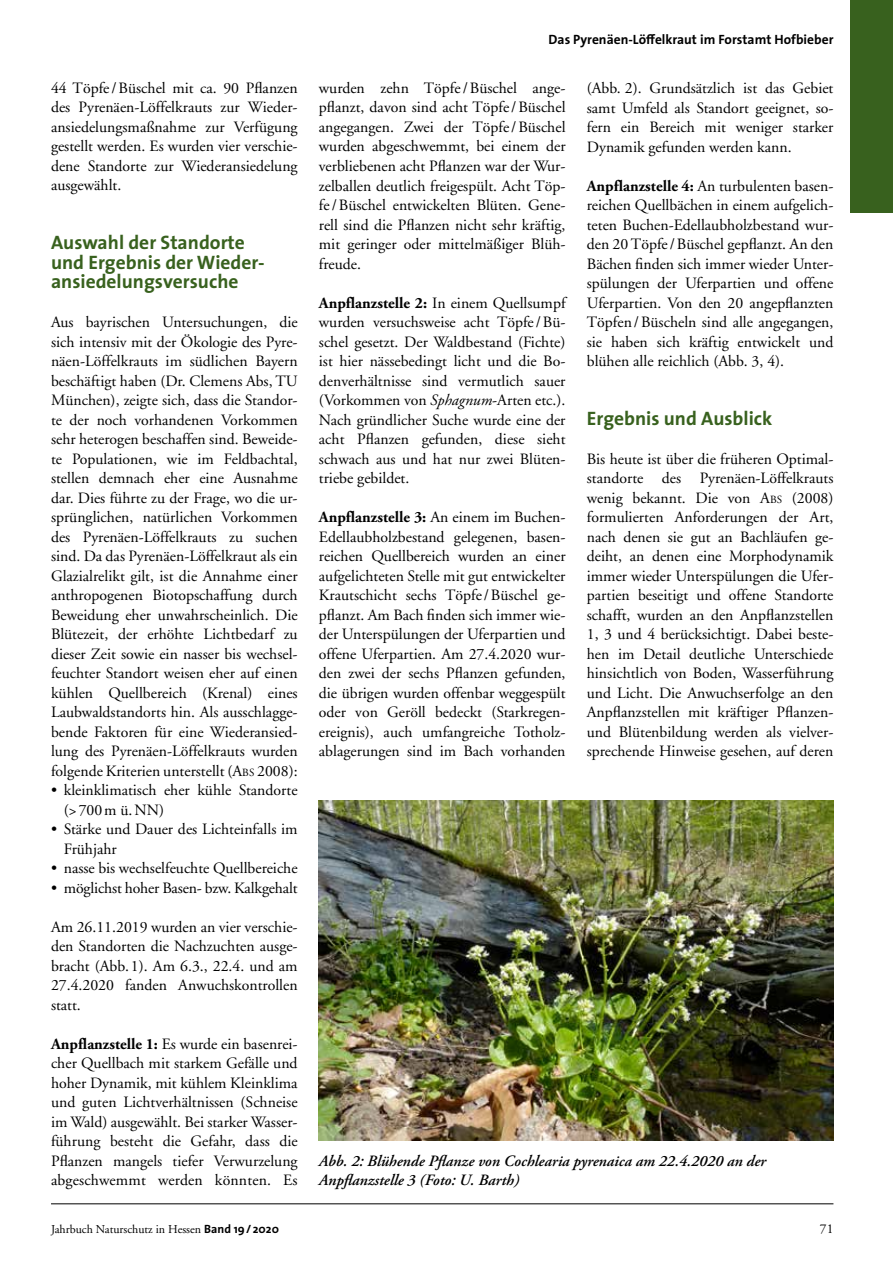
<style>
.page{position:relative;width:893px;height:1263px;background:#fff}
.page>*{position:absolute;margin:0;border:0;box-sizing:border-box;transform-origin:0 0}
.t1{font:700 19.5px/19.5px "The Sans";color:#38611e}
.t2{font:15.75px/19.5px "Adobe Garamond";color:#000;text-align:justify}
.t3{font:italic 600 15.75px/19.5px "Adobe Garamond Pro";color:#000}
.t4{font:700 15.75px "Adobe Garamond Pro";color:#000}
.t5{font:700 13.5px "The Sans";color:#000}
.t6{font:13.5px "Adobe Garamond";color:#000}
.t7{font:12px "Adobe Garamond";color:#000}
.s1{font-style:inherit}
.s2{font-size:10.95px}
.s3{font-family:"Adobe Garamond Pro";font-weight:700}
.s4{font-family:"Adobe Garamond Pro";font-style:italic}
.s5{font-family:"Adobe Garamond";font-weight:400}
.s6{font-family:"The Sans";font-weight:700}
</style>
<div class="page">
<hr style="left:51px;top:1203px;width:782px;height:1px;background:#000">
<div style="left:850px;top:0;width:43px;height:213px;background:#38611e"></div>
<img style="left:319px;top:800px;width:514px;height:341px">
<p class="t2" style="left:51px;top:79px;width:248px">44 Töpfe/Büschel mit ca. 90 Pflanzen des Pyrenäen-Löffelkrauts zur Wieder&shy;ansiedelungsmaßnahme zur Verfügung gestellt werden. Es wurden vier verschie&shy;dene Standorte zur Wiederansiedelung ausgewählt.</p>
<p class="t1" style="left:51px;top:232px;width:213px">Auswahl der Standorte und Ergebnis der Wieder&shy;ansiedelungsversuche</p>
<p class="t2" style="left:51px;top:313px;width:248px">Aus bayrischen Untersuchungen, die sich intensiv mit der Ökologie des Pyre&shy;näen-Löffelkrauts im südlichen Bayern beschäftigt haben (Dr. Clemens Abs, TU München), zeigte sich, dass die Standor&shy;te der noch vorhandenen Vorkommen sehr heterogen beschaffen sind. Beweide&shy;te Populationen, wie im Feldbachtal, stellen demnach eher eine Ausnahme dar. Dies führte zu der Frage, wo die ur&shy;sprünglichen, natürlichen Vorkommen des Pyrenäen-Löffelkrauts zu suchen sind. Da das Pyrenäen-Löffelkraut als ein Glazialrelikt gilt, ist die Annahme einer anthropogenen Biotopschaffung durch Beweidung eher unwahrscheinlich. Die Blütezeit, der erhöhte Lichtbedarf zu dieser Zeit sowie ein nasser bis wechsel&shy;feuchter Standort weisen eher auf einen kühlen Quellbereich (Krenal) eines Laubwaldstandorts hin. Als ausschlagge&shy;bende Faktoren für eine Wiederansied&shy;lung des Pyrenäen-Löffelkrauts wurden folgende Kriterien unterstellt (<span class="s1">A</span><span class="s2">bs</span> 2008):</p>
<p class="t2" style="left:64px;top:781px;width:235px;text-indent:-13px">• kleinklimatisch eher kühle Standorte (&gt; 700m ü.NN)</p>
<p class="t2" style="left:64px;top:820px;width:235px;text-indent:-13px">• Stärke und Dauer des Lichteinfalls im<br>Frühjahr</p>
<p class="t2" style="left:51px;top:859px;width:248px">• nasse bis wechselfeuchte Quellbereiche</p>
<p class="t2" style="left:51px;top:878px;width:248px">• möglichst hoher Basen- bzw. Kalkgehalt</p>
<p class="t2" style="left:51px;top:917px;width:248px">Am 26.11.2019 wurden an vier verschie&shy;den Standorten die Nachzuchten ausge&shy;bracht (Abb.1). Am 6.3., 22.4. und am 27.4.2020 fanden Anwuchskontrollen statt.</p>
<p class="t2" style="left:51px;top:1034px;width:248px"><span class="s3">Anpflanzstelle 1:</span> Es wurde ein basenrei&shy;cher Quellbach mit starkem Gefälle und hoher Dynamik, mit kühlem Kleinklima und guten Lichtverhältnissen (Schneise im Wald) ausgewählt. Bei starker Wasser&shy;führung besteht die Gefahr, dass die Pflanzen mangels tiefer Verwurzelung abgeschwemmt werden könnten. Es</p>
<p class="t5" style="left:549px;top:28px;width:286px">Das Pyrenäen-Löffelkraut im Forstamt Hofbieber</p>
<p class="t2" style="left:319px;top:79px;width:248px">wurden zehn Töpfe/Büschel ange&shy;pflanzt, davon sind acht Töpfe/Büschel angegangen. Zwei der Töpfe/Büschel wurden abgeschwemmt, bei einem der verbliebenen acht Pflanzen war der Wur&shy;zelballen deutlich freigespült. Acht Töp&shy;fe/Büschel entwickelten Blüten. Gene&shy;rell sind die Pflanzen nicht sehr kräftig, mit geringer oder mittelmäßiger Blüh&shy;freude.</p>
<p class="t2" style="left:319px;top:293px;width:248px"><span class="s3">Anpflanzstelle 2:</span> In einem Quellsumpf wurden versuchsweise acht Töpfe/Bü&shy;schel gesetzt. Der Waldbestand (Fichte) ist hier nässebedingt licht und die Bo&shy;denverhältnisse sind vermutlich sauer (Vorkommen von <span class="s4">Sphagnum</span>-Arten etc.).<br>Nach gründlicher Suche wurde eine der acht Pflanzen gefunden, diese sieht schwach aus und hat nur zwei Blüten&shy;triebe gebildet.</p>
<p class="t4" style="left:319px;top:508px;width:247px">Anpflanzstelle 3: <span class="s5">An einem im Buchen-</span></p>
<p class="t2" style="left:319px;top:527px;width:248px">Edellaubholzbestand gelegenen, basen&shy;reichen Quellbereich wurden an einer aufgelichteten Stelle mit gut entwickelter Krautschicht sechs Töpfe/Büschel ge&shy;pflanzt. Am Bach finden sich immer wie&shy;der Unterspülungen der Uferpartien und offene Uferpartien. Am 27.4.2020 wur&shy;den zwei der sechs Pflanzen gefunden, die übrigen wurden offenbar weggespült oder von Geröll bedeckt (Starkregen&shy;ereignis), auch umfangreiche Totholz&shy;ablagerungen sind im Bach vorhanden</p>
<p class="t2" style="left:587px;top:79px;width:248px">(Abb. 2). Grundsätzlich ist das Gebiet samt Umfeld als Standort geeignet, so&shy;fern ein Bereich mit weniger starker Dynamik gefunden werden kann.</p>
<p class="t2" style="left:587px;top:176px;width:248px"><span class="s3">Anpflanzstelle 4:</span> An turbulenten basen&shy;reichen Quellbächen in einem aufgelich&shy;teten Buchen-Edellaubholzbestand wur&shy;den 20 Töpfe/Büschel gepflanzt. An den Bächen finden sich immer wieder Unter&shy;spülungen der Uferpartien und offene Uferpartien. Von den 20 angepflanzten Töpfen/Büscheln sind alle angegangen, sie haben sich kräftig entwickelt und blühen alle reichlich (Abb. 3, 4).</p>
<p class="t1" style="left:587px;top:408px;width:187px">Ergebnis und Ausblick</p>
<p class="t2" style="left:587px;top:449px;width:248px">Bis heute ist über die früheren Optimal&shy;standorte des Pyrenäen-Löffelkrauts wenig bekannt. Die von <span class="s1">A</span><span class="s2">bs</span> (2008) formulierten Anforderungen der Art, nach denen sie gut an Bachläufen ge&shy;deiht, an denen eine Morphodynamik immer wieder Unterspülungen die Ufer&shy;partien beseitigt und offene Standorte schafft, wurden an den Anpflanzstellen 1, 3 und 4 berücksichtigt. Dabei beste&shy;hen im Detail deutliche Unterschiede hinsichtlich von Boden, Wasserführung und Licht. Die Anwuchserfolge an den Anpflanzstellen mit kräftiger Pflanzen&shy;und Blütenbildung werden als vielver&shy;sprechende Hinweise gesehen, auf deren</p>
<p class="t3" style="left:319px;top:1151px;width:449px">Abb. 2: Blühende Pflanze von Cochlearia pyrenaica am 22.4.2020 an der<br>Anpflanzstelle 3 (Foto: U. Barth)</p>
<p class="t7" style="left:51px;top:1223px;width:229px">Jahrbuch Naturschutz in Hessen <span class="s6">Band 19/ 2020</span></p>
<p class="t6" style="left:820px;top:1222px;width:15px">71</p>
</div>
